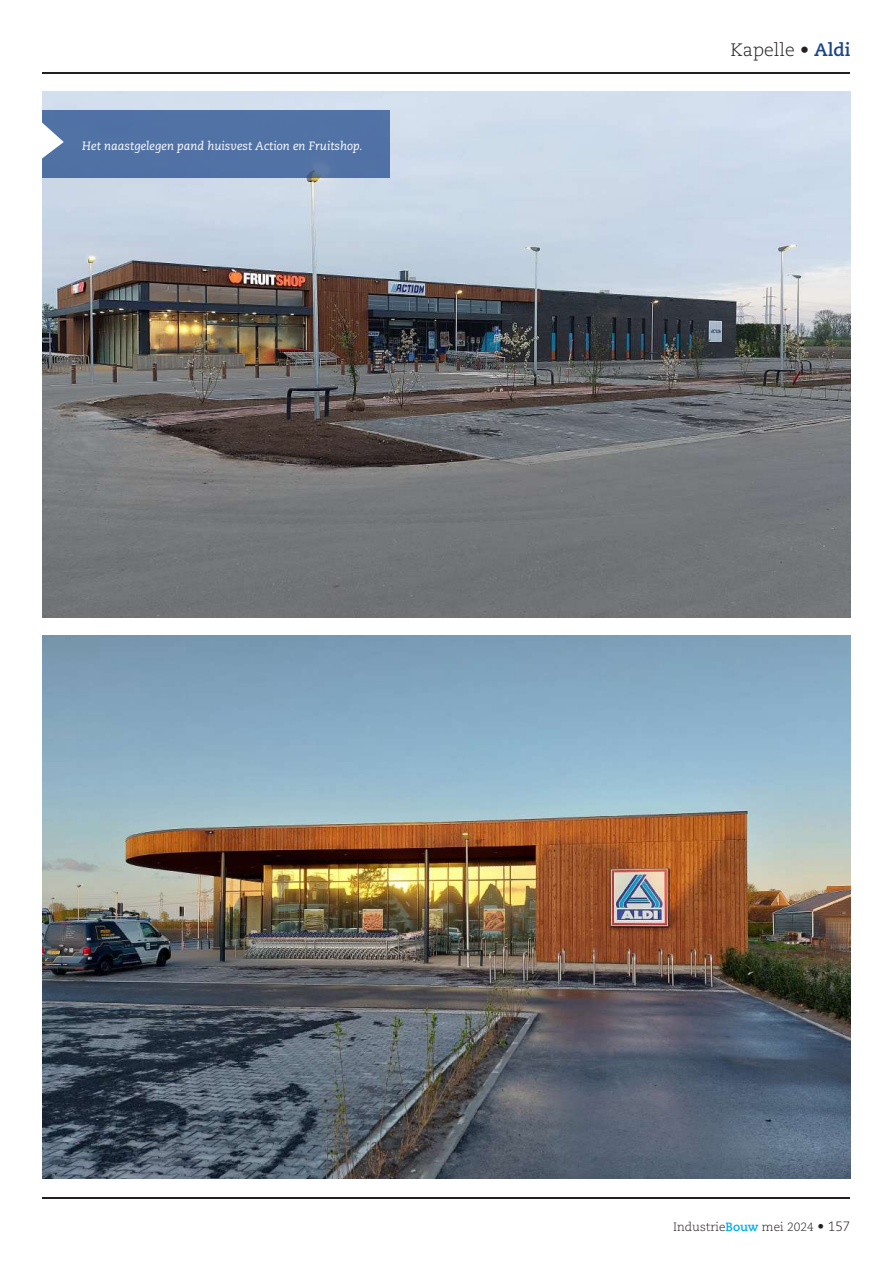
<style>
.page{position:relative;width:893px;height:1263px;background:#fff}
.page>*{position:absolute;margin:0;border:0;box-sizing:border-box;transform-origin:0 0}
.t1{font:300 18px "Caecilia LT Pro 45";color:#231f20}
.t2{font:italic 12px "Caecilia LT Pro 56";color:#fff}
.t3{font:300 12px "Caecilia LT Pro 45";color:#231f20}
.s1{font-family:"Caecilia LT Pro 75";font-weight:700;color:#1a4487}
.s2{font-family:"Caecilia LT Pro 75";font-weight:700;color:#00aeef}
.s3{font-size:13.5px}
</style>
<div class="page">
<hr style="left:43px;top:72px;width:807px;height:1px;background:#231f20">
<hr style="left:43px;top:1198px;width:807px;height:1px;background:#231f20">
<img style="left:43px;top:635px;width:808px;height:543px">
<img style="left:43px;top:92px;width:807px;height:525px">
<div style="left:42px;top:110px;width:348px;height:68px;background:#5172a5"></div>
<svg style="left:42px;top:122px;width:22px;height:37px"></svg>
<p class="t2" style="left:82px;top:138px;width:282px">Het naastgelegen pand huisvest Action en Fruitshop.</p>
<p class="t2" style="left:80px;top:139px;width:213px">Het gebouw heeft energieklasse A++++.</p>
<h1 class="t1" style="left:731px;top:39px;width:121px">Kapelle • <span class="s1">Aldi</span></h1>
<p class="t3" style="left:673px;top:1219px;width:179px">Industrie<span class="s2">Bouw</span> mei 2024 <span class="s3">• 157</span></p>
</div>
